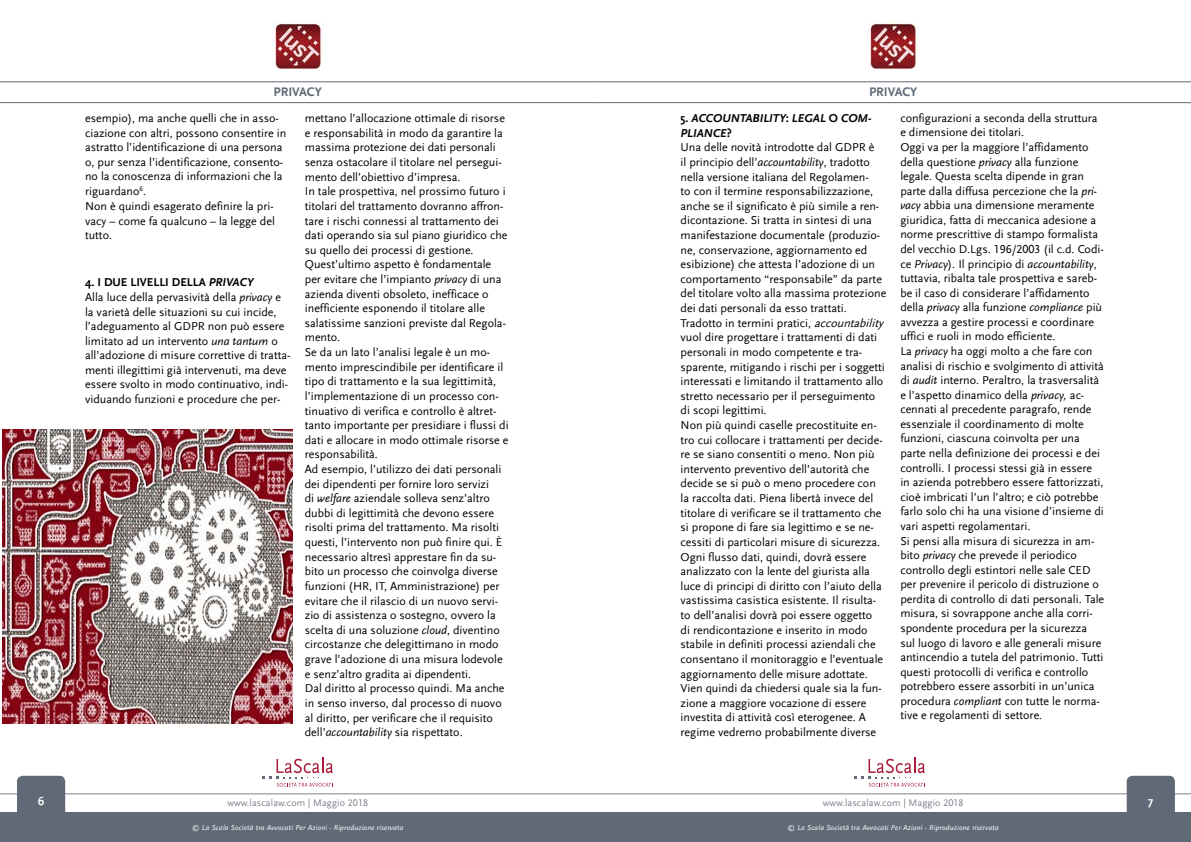
<style>
.page{position:relative;width:1191px;height:842px;background:#fff}
.page>*{position:absolute;margin:0;border:0;box-sizing:border-box;transform-origin:0 0}
.t1{font:700 13px "Scala Sans";color:#606976}
.t2{font:12px/14.6px "Scala Sans LF";color:#000}
.t3{font:italic 12px "Scala Sans";color:#000}
.t4{font:italic 700 12px/14.6px "Scala Sans";color:#000}
.t5{font:700 12px "Scala Sans";color:#000}
.t6{font:700 12px "Scala Sans";color:#fff}
.t7{font:10px "Scala Sans LF";letter-spacing:.01em;color:#7e828d}
.t8{font:italic 7.5px "Scala Sans";letter-spacing:.025em;color:#fff}
.s1{font-style:italic}
.s2{font-family:"Scala Sans";font-style:italic}
.s3{font-style:normal}
.s4{font-family:"Scala Sans LF";font-style:normal}
</style>
<div class="page">
<hr style="left:595px;top:793px;width:596px;height:1px;background:#7e828d">
<hr style="left:595px;top:81px;width:596px;height:1px;background:#606976">
<hr style="left:595px;top:102px;width:596px;height:1px;background:#606976">
<div style="left:595px;top:813px;width:596px;height:29px;background:#606976"></div>
<img style="left:867px;top:21px;width:51px;height:48px">
<hr style="left:0;top:793px;width:595px;height:1px;background:#7e828d">
<hr style="left:0;top:81px;width:595px;height:1px;background:#606976">
<hr style="left:0;top:102px;width:595px;height:1px;background:#606976">
<div style="left:0;top:813px;width:595px;height:29px;background:#606976"></div>
<div style="left:17px;top:776px;width:48px;height:49px;background:#606976;border-radius:6px"></div>
<div style="left:1126px;top:776px;width:48px;height:49px;background:#606976;border-radius:6px"></div>
<img style="left:272px;top:21px;width:51px;height:48px">
<svg style="left:263px;top:757px;width:70px;height:30px"></svg>
<svg style="left:854px;top:757px;width:71px;height:30px"></svg>
<img style="left:2px;top:430px;width:291px;height:293px">
<p class="t1" style="left:273px;top:85px;width:50px">PRIVACY</p>
<p class="t1" style="left:869px;top:85px;width:50px">PRIVACY</p>
<p class="t2" style="left:85px;top:111px;width:203px">esempio), ma anche quelli che in asso&shy;ciazione con altri, possono consentire in astratto l’identificazione di una persona o, pur senza l’identificazione, consento&shy;no la conoscenza di informazioni che la riguardano<sup>6</sup>.<br>Non è quindi esagerato definire la pri&shy;vacy – come fa qualcuno – la legge del tutto.</p>
<p class="t5" style="left:85px;top:275px;width:170px">4. I DUE LIVELLI DELLA <span class="s1">PRIVACY</span></p>
<p class="t2" style="left:85px;top:290px;width:207px">Alla luce della pervasività della <span class="s2">privacy</span> e la varietà delle situazioni su cui incide, l’adeguamento al GDPR non può essere limitato ad un intervento <span class="s2">una tantum</span> o all’adozione di misure correttive di tratta&shy;menti illegittimi già intervenuti, ma deve essere svolto in modo continuativo, indi&shy;viduando funzioni e procedure che per-</p>
<p class="t2" style="left:305px;top:111px;width:205px">mettano l’allocazione ottimale di risorse e responsabilità in modo da garantire la massima protezione dei dati personali senza ostacolare il titolare nel persegui&shy;mento dell’obiettivo d’impresa.<br>In tale prospettiva, nel prossimo futuro i titolari del trattamento dovranno affron&shy;tare i rischi connessi al trattamento dei dati operando sia sul piano giuridico che su quello dei processi di gestione.<br>Quest’ultimo aspetto è fondamentale per evitare che l’impianto <span class="s2">privacy</span> di una azienda diventi obsoleto, inefficace o inefficiente esponendo il titolare alle salatissime sanzioni previste dal Regola&shy;mento.<br>Se da un lato l’analisi legale è un mo&shy;mento imprescindibile per identificare il tipo di trattamento e la sua legittimità, l’implementazione di un processo con&shy;tinuativo di verifica e controllo è altret&shy;tanto importante per presidiare i flussi di dati e allocare in modo ottimale risorse e responsabilità.<br>Ad esempio, l’utilizzo dei dati personali dei dipendenti per fornire loro servizi<br>di <span class="s2">welfare</span> aziendale solleva senz’altro dubbi di legittimità che devono essere risolti prima del trattamento. Ma risolti questi, l’intervento non può finire qui. È necessario altresì apprestare fin da su&shy;bito un processo che coinvolga diverse funzioni (HR, IT, Amministrazione) per evitare che il rilascio di un nuovo servi&shy;zio di assistenza o sostegno, ovvero la scelta di una soluzione <span class="s2">cloud</span>, diventino circostanze che delegittimano in modo grave l’adozione di una misura lodevole e senz’altro gradita ai dipendenti.<br>Dal diritto al processo quindi. Ma anche in senso inverso, dal processo di nuovo al diritto, per verificare che il requisito dell’<span class="s2">accountability</span> sia rispettato.</p>
<p class="t4" style="left:680px;top:111px;width:192px"><span class="s3">5.</span> ACCOUNTABILITY<span class="s3">:</span> LEGAL <span class="s3">O</span> COM-<br>PLIANCE<span class="s3">?</span></p>
<p class="t2" style="left:680px;top:140px;width:207px">Una delle novità introdotte dal GDPR è<br>il principio dell’<span class="s2">accountability</span>, tradotto nella versione italiana del Regolamen-<br>to con il termine responsabilizzazione, anche se il significato è più simile a ren&shy;dicontazione. Si tratta in sintesi di una manifestazione documentale (produzio&shy;ne, conservazione, aggiornamento ed esibizione) che attesta l’adozione di un comportamento “responsabile” da parte del titolare volto alla massima protezione dei dati personali da esso trattati.<br>Tradotto in termini pratici, <span class="s1">accountability </span>vuol dire progettare i trattamenti di dati personali in modo competente e tra&shy;sparente, mitigando i rischi per i soggetti interessati e limitando il trattamento allo stretto necessario per il perseguimento di scopi legittimi.<br>Non più quindi caselle precostituite en&shy;tro cui collocare i trattamenti per decide&shy;re se siano consentiti o meno. Non più intervento preventivo dell’autorità che decide se si può o meno procedere con la raccolta dati. Piena libertà invece del titolare di verificare se il trattamento che si propone di fare sia legittimo e se ne&shy;cessiti di particolari misure di sicurezza.<br>Ogni flusso dati, quindi, dovrà essere analizzato con la lente del giurista alla luce di principi di diritto con l’aiuto della vastissima casistica esistente. Il risulta&shy;to dell’analisi dovrà poi essere oggetto<br>di rendicontazione e inserito in modo stabile in definiti processi aziendali che consentano il monitoraggio e l’eventuale aggiornamento delle misure adottate.<br>Vien quindi da chiedersi quale sia la fun&shy;zione a maggiore vocazione di essere investita di attività così eterogenee. A regime vedremo probabilmente diverse</p>
<p class="t2" style="left:900px;top:111px;width:205px">configurazioni a seconda della struttura e dimensione dei titolari.<br>Oggi va per la maggiore l’affidamento della questione <span class="s2">privacy</span> alla funzione legale. Questa scelta dipende in gran parte dalla diffusa percezione che la <span class="s2">pri&shy;vacy</span> abbia una dimensione meramente giuridica, fatta di meccanica adesione a norme prescrittive di stampo formalista del vecchio D.Lgs. 196/2003 (il c.d. Codi-</p>
<p class="t3" style="left:900px;top:257px;width:198px"><span class="s4">ce</span> Privacy<span class="s4">). Il principio di</span> accountability<span class="s4">,</span></p>
<p class="t2" style="left:900px;top:271px;width:205px">tuttavia, ribalta tale prospettiva e sareb&shy;be il caso di considerare l’affidamento della <span class="s2">privacy</span> alla funzione <span class="s2">compliance</span> più avvezza a gestire processi e coordinare uffici e ruoli in modo efficiente.<br>La <span class="s2">privacy</span> ha oggi molto a che fare con analisi di rischio e svolgimento di attività di <span class="s2">audit</span> interno. Peraltro, la trasversalità e l’aspetto dinamico della <span class="s2">privacy,</span> ac&shy;cennati al precedente paragrafo, rende essenziale il coordinamento di molte funzioni, ciascuna coinvolta per una parte nella definizione dei processi e dei controlli. I processi stessi già in essere in azienda potrebbero essere fattorizzati, cioè imbricati l’un l’altro; e ciò potrebbe farlo solo chi ha una visione d’insieme di vari aspetti regolamentari.<br>Si pensi alla misura di sicurezza in am&shy;bito <span class="s2">privacy</span> che prevede il periodico controllo degli estintori nelle sale CED per prevenire il pericolo di distruzione o perdita di controllo di dati personali. Tale misura, si sovrappone anche alla corri&shy;spondente procedura per la sicurezza sul luogo di lavoro e alle generali misure antincendio a tutela del patrimonio. Tutti questi protocolli di verifica e controllo potrebbero essere assorbiti in un’unica procedura <span class="s2">compliant</span> con tutte le norma&shy;tive e regolamenti di settore.</p>
<p class="t6" style="left:38px;top:794px;width:8px">6</p>
<p class="t6" style="left:1148px;top:794px;width:7px">7</p>
<p class="t7" style="left:227px;top:797px;width:142px">www.lascalaw.com | Maggio 2018</p>
<p class="t7" style="left:823px;top:797px;width:142px">www.lascalaw.com | Maggio 2018</p>
<p class="t8" style="left:192px;top:824px;width:213px">© La Scala Società tra Avvocati Per Azioni - Riproduzione riservata</p>
<p class="t8" style="left:787px;top:824px;width:213px">© La Scala Società tra Avvocati Per Azioni - Riproduzione riservata</p>
</div>
